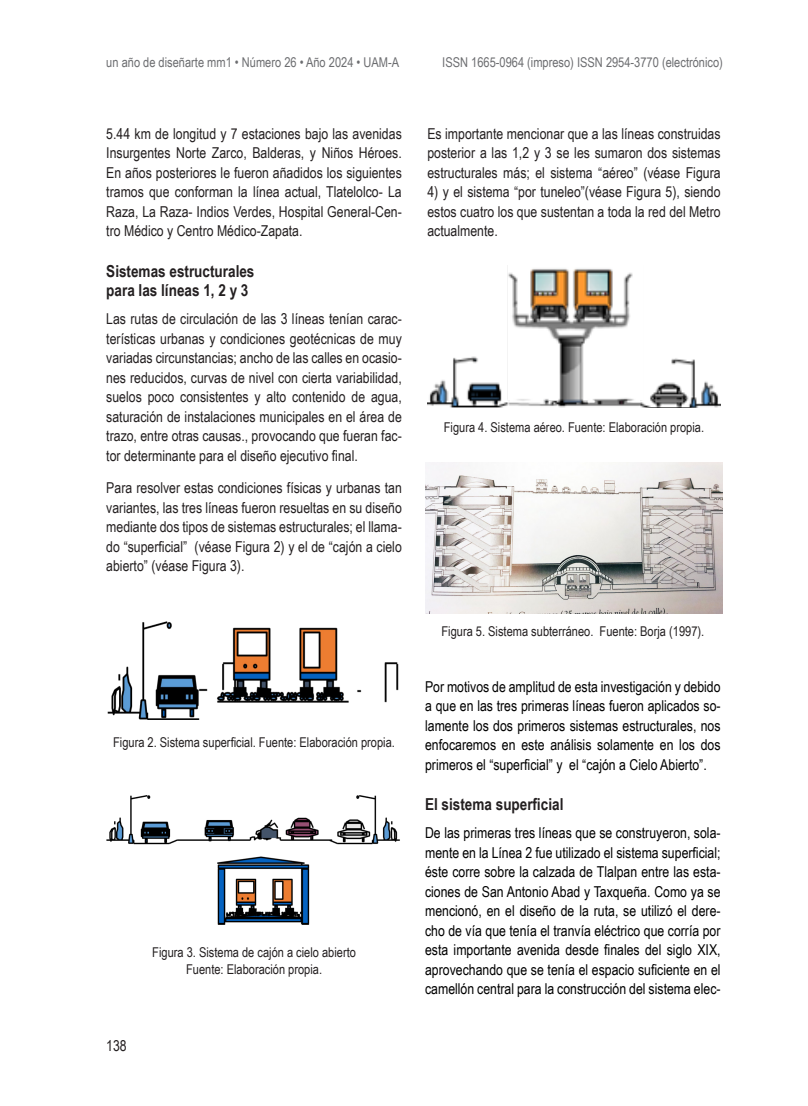
<style>
.page{position:relative;width:808px;height:1106px;background:#fff}
.page>*{position:absolute;margin:0;border:0;box-sizing:border-box;transform-origin:0 0}
.subtitulo{font:700 16.5px/19.5px "Arial Narrow";color:#231f20}
.texto_corrido{font:15px/19.5px "Arial Narrow";color:#231f20;text-align:justify}
.texto_corrido-2{font:15px/19.5px "Arial Narrow";color:#000;text-align:justify}
.pie_de_imagen{font:13.5px/16.5px "Arial Narrow";color:#231f20;text-align:center}
.t1{font:13.5px "Arial Narrow";color:#6c6d70}
</style>
<div class="page">
<img style="left:107px;top:621px;width:292px;height:99px">
<img style="left:106px;top:795px;width:294px;height:130px">
<img style="left:427px;top:265px;width:294px;height:142px">
<img style="left:425px;top:462px;width:298px;height:151px">
<p class="t1" style="left:106px;top:52px;width:294px">un año de diseñarte mm1 • Número 26 • Año 2024 • UAM-A</p>
<p class="t1" style="left:442px;top:52px;width:282px">ISSN 1665-0964 (impreso) ISSN 2954-3770 (electrónico)</p>
<p class="texto_corrido" style="left:106px;top:123px;width:297px">5.44 km de longitud y 7 estaciones bajo las avenidas Insurgentes Norte Zarco, Balderas, y Niños Héroes.<br>En años posteriores le fueron añadidos los siguientes tramos que conforman la línea actual, Tlatelolco- La Raza, La Raza- Indios Verdes, Hospital General-Cen&shy;tro Médico y Centro Médico-Zapata.</p>
<p class="subtitulo" style="left:106px;top:260px;width:150px">Sistemas estructurales para las líneas 1, 2 y 3</p>
<p class="texto_corrido" style="left:106px;top:309px;width:297px">Las rutas de circulación de las 3 líneas tenían carac&shy;terísticas urbanas y condiciones geotécnicas de muy variadas circunstancias; ancho de las calles en ocasio&shy;nes reducidos, curvas de nivel con cierta variabilidad, suelos poco consistentes y alto contenido de agua, saturación de instalaciones municipales en el área de trazo, entre otras causas., provocando que fueran fac&shy;tor determinante para el diseño ejecutivo final.</p>
<p class="texto_corrido" style="left:106px;top:477px;width:297px">Para resolver estas condiciones físicas y urbanas tan variantes, las tres líneas fueron resueltas en su diseño mediante dos tipos de sistemas estructurales; el llama&shy;do “superficial” (véase Figura 2) y el de “cajón a cielo abierto” (véase Figura 3).</p>
<p class="pie_de_imagen" style="left:113px;top:733px;width:283px">Figura 2. Sistema superficial. Fuente: Elaboración propia.</p>
<p class="texto_corrido" style="left:106px;top:1035px;width:22px">138</p>
<p class="pie_de_imagen" style="left:152px;top:943px;width:205px">Figura 3. Sistema de cajón a cielo abierto<br>Fuente: Elaboración propia.</p>
<p class="texto_corrido" style="left:427px;top:123px;width:295px">Es importante mencionar que a las líneas construidas posterior a las 1,2 y 3 se les sumaron dos sistemas estructurales más; el sistema “aéreo” (véase Figura</p>
<p class="texto_corrido" style="left:427px;top:181px;width:295px">4) y el sistema “por tuneleo”(véase Figura 5), siendo estos cuatro los que sustentan a toda la red del Metro actualmente.</p>
<p class="pie_de_imagen" style="left:444px;top:419px;width:262px">Figura 4. Sistema aéreo. Fuente: Elaboración propia.</p>
<p class="pie_de_imagen" style="left:441px;top:622px;width:264px">Figura 5. Sistema subterráneo. Fuente: Borja (1997).</p>
<p class="texto_corrido-2" style="left:425px;top:676px;width:297px">Por motivos de amplitud de esta investigación y debido a que en las tres primeras líneas fueron aplicados so&shy;lamente los dos primeros sistemas estructurales, nos enfocaremos en este análisis solamente en los dos primeros el “superficial” y el “cajón a Cielo Abierto”.</p>
<p class="subtitulo" style="left:425px;top:794px;width:140px">El sistema superficial</p>
<p class="texto_corrido-2" style="left:425px;top:822px;width:297px">De las primeras tres líneas que se construyeron, sola&shy;mente en la Línea 2 fue utilizado el sistema superficial; éste corre sobre la calzada de Tlalpan entre las esta&shy;ciones de San Antonio Abad y Taxqueña. Como ya se mencionó, en el diseño de la ruta, se utilizó el dere&shy;cho de vía que tenía el tranvía eléctrico que corría por esta importante avenida desde finales del siglo XIX, aprovechando que se tenía el espacio suficiente en el camellón central para la construcción del sistema elec-</p>
</div>
